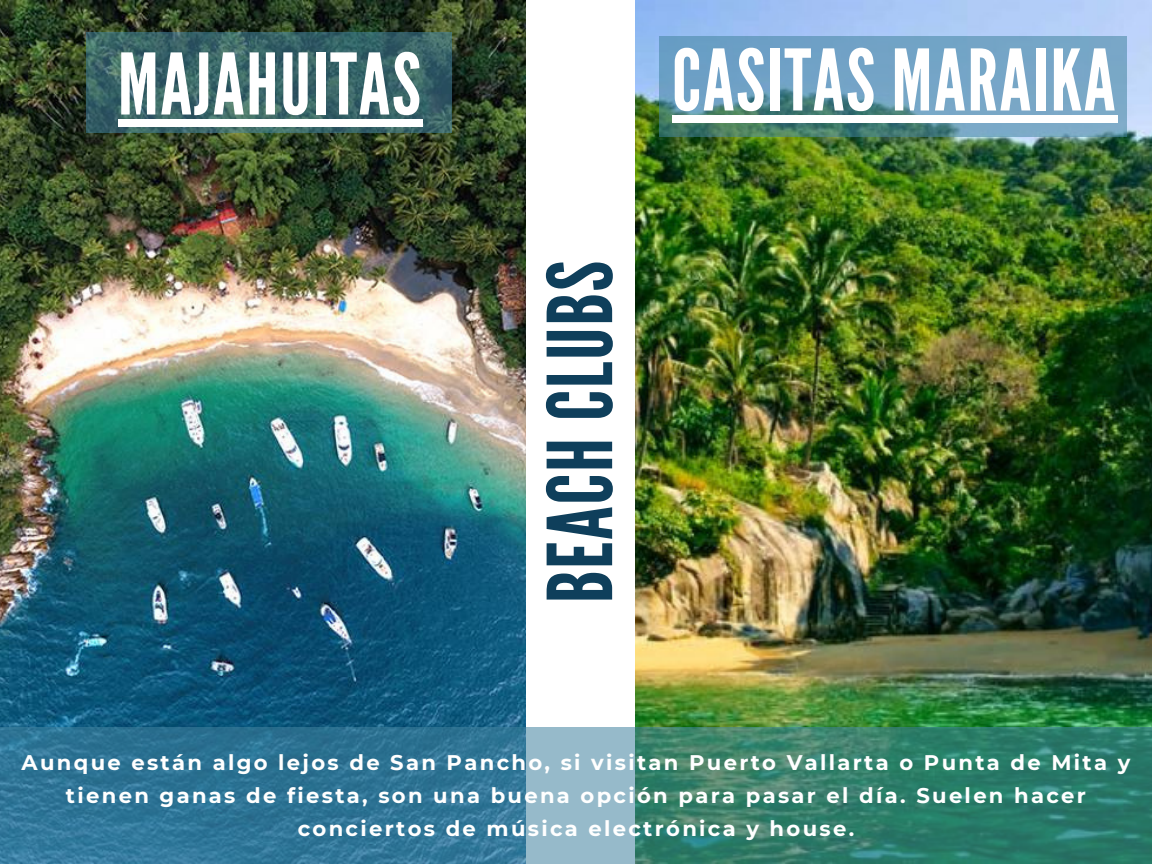
<style>
.page{position:relative;width:1152px;height:864px;background:#fff}
.page>*{position:absolute;margin:0;border:0;box-sizing:border-box;transform-origin:0 0}
.t1{font:89.1px "League Gothic";letter-spacing:.02em;color:#0f3f5b}
.t2{font:84.45px "League Gothic";letter-spacing:.02em;color:#fff}
.t3{font:700 21.15px/32.7px "Montserrat";letter-spacing:.11em;color:#fff;text-align:center}
</style>
<div class="page">
<img style="left:0;top:0;width:525px;height:727px">
<img style="left:635px;top:0;width:517px;height:727px">
<svg style="left:86px;top:32px;width:366px;height:100px;background:#396467"></svg>
<div style="left:118px;top:119px;width:305px;height:8px;background:#fff"></div>
<svg style="left:659px;top:36px;width:468px;height:100px;background:#6b9db7"></svg>
<div style="left:672px;top:115px;width:445px;height:8px;background:#fff"></div>
<svg style="left:0;top:727px;width:1152px;height:137px;background:#3a7f88"></svg>
<h2 class="t2" style="left:118px;top:36px;width:305px">MAJAHUITAS</h2>
<h2 class="t2" style="left:672px;top:32px;width:445px">CASITAS MARAIKA</h2>
<h1 class="t1" style="left:529px;top:603px;width:344px;rotate:-90deg">BEACH CLUBS</h1>
<p class="t3" style="left:22px;top:746px;width:1110px">Aunque están algo lejos de San Pancho, si visitan Puerto Vallarta o Punta de Mita y tienen ganas de fiesta, son una buena opción para pasar el día. Suelen hacer conciertos de música electrónica y house.</p>
</div>
